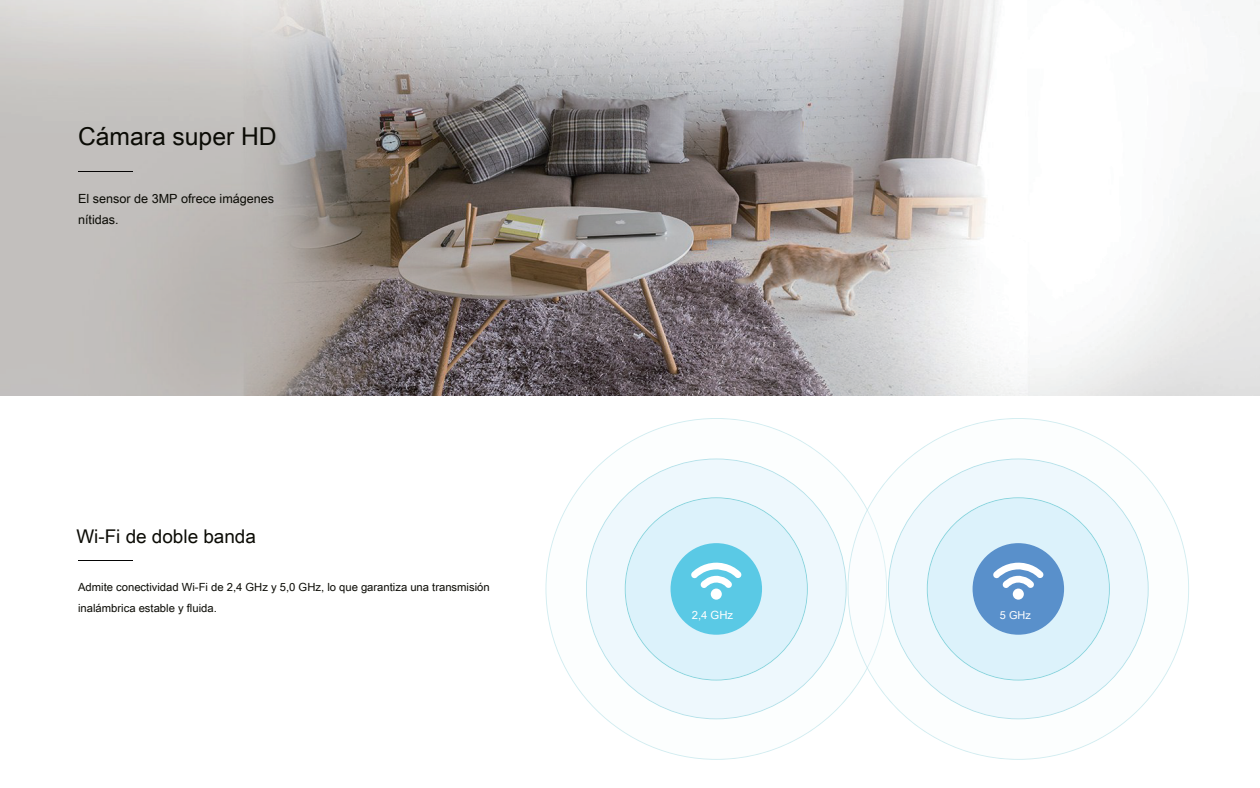
<style>
.page{position:relative;width:1260px;height:788px;background:#fff}
.page>*{position:absolute;margin:0;border:0;box-sizing:border-box;transform-origin:0 0}
.t1{font:24.68px "Arial Unicode MS";color:#0b0b05}
.t2{font:18.9px "Arial Unicode MS";color:#0b0b05}
.t3{font:12.6px/21px "Arial Unicode MS";color:#0b0b05}
.t4{font:11.29px "Arial Unicode MS";color:#fff}
.t5{font:11.2px/21px "Arial Unicode MS";color:#0b0b05}
.t6{font:10.94px "Arial Unicode MS";color:#fff}
</style>
<div class="page">
<svg style="left:546px;top:418px;width:321px;height:341px"></svg>
<svg style="left:586px;top:458px;width:261px;height:261px;fill:#eef8fd"></svg>
<img style="left:0;top:0;width:1260px;height:396px">
<hr style="left:79px;top:560px;width:54px;height:1px;background:#050404">
<svg style="left:867px;top:418px;width:322px;height:341px"></svg>
<svg style="left:848px;top:509px;width:39px;height:159px"></svg>
<svg style="left:888px;top:458px;width:261px;height:261px;fill:#eef8fd"></svg>
<svg style="left:625px;top:497px;width:183px;height:183px;background:#c8ebf7"></svg>
<svg style="left:927px;top:497px;width:183px;height:183px;background:#c7e1f2"></svg>
<hr style="left:79px;top:171px;width:54px;height:1px;background:#050404">
<h1 class="t1" style="left:78px;top:119px;width:200px">Cámara super HD</h1>
<p class="t3" style="left:78px;top:187px;width:198px">El sensor de 3MP ofrece imágenes nítidas.</p>
<h2 class="t2" style="left:76px;top:522px;width:181px">Wi-Fi de doble banda</h2>
<p class="t5" style="left:78px;top:576px;width:413px">Admite conectividad Wi-Fi de 2,4 GHz y 5,0 GHz, lo que garantiza una transmisión inalámbrica estable y fluida.</p>
<p class="t4" style="left:692px;top:606px;width:43px">2,4 GHz</p>
<p class="t6" style="left:1000px;top:607px;width:33px">5 GHz</p>
</div>
